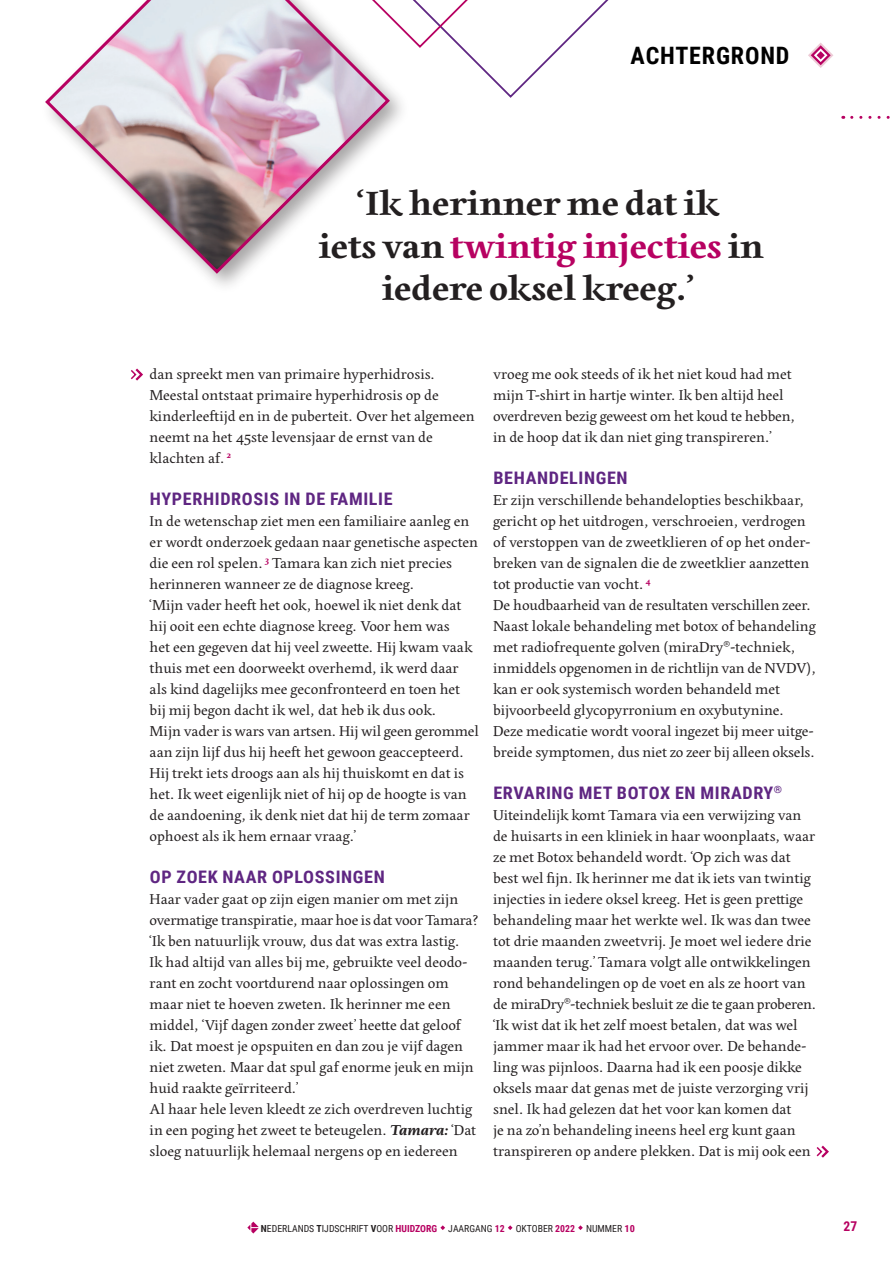
<style>
.page{position:relative;width:893px;height:1263px;background:#fff}
.page>*{position:absolute;margin:0;border:0;box-sizing:border-box;transform-origin:0 0}
.t1{font:700 35.25px/42.3px "Edita";color:#231f20;text-align:center;scale:1.05 1}
.t2{font:700 24px "Roboto Condensed";letter-spacing:.035em;color:#000}
.t3{font:700 17.25px "Roboto Condensed";letter-spacing:.035em;color:#5f2682;scale:1.05 1}
.t4{font:15px/21px "Edita";color:#231f20;scale:1.05 1}
.t5{font:700 13.5px "Roboto Condensed";color:#b70161}
.t6{font:9.75px "Roboto Condensed";color:#231f20}
.s1{color:#b70161}
.s2{font-weight:700;font-style:italic}
.s3{font-weight:700}
.s4{font-weight:700;color:#b70161}
</style>
<div class="page">
<svg style="left:247px;top:1221px;width:12px;height:12px"></svg>
<svg style="left:440px;top:1225px;width:5px;height:5px"></svg>
<svg style="left:508px;top:1225px;width:5px;height:5px"></svg>
<svg style="left:578px;top:1225px;width:5px;height:5px"></svg>
<svg style="left:808px;top:43px;width:25px;height:25px"></svg>
<svg style="left:411px;top:0;width:198px;height:98px"></svg>
<svg style="left:852px;top:116px;width:38px;height:3px"></svg>
<svg style="left:45px;top:0;width:347px;height:276px"></svg>
<svg style="left:130px;top:368px;width:13px;height:13px"></svg>
<svg style="left:816px;top:1145px;width:13px;height:13px"></svg>
<h2 class="t2" style="left:630px;top:39px;width:160px">ACHTERGROND</h2>
<h1 class="t1" style="left:318px;top:184px;width:426px">‘Ik herinner me dat ik<br>iets van <span class="s1">twintig injecties</span> in iedere oksel kreeg.’</h1>
<p class="t4" style="left:150px;top:364px;width:311px">dan spreekt men van primaire hyperhidrosis.<br>Meestal ontstaat primaire hyperhidrosis op de kinderleeftijd en in de puberteit. Over het algemeen neemt na het 45ste levensjaar de ernst van de klachten af. <sup>2</sup></p>
<p class="t3" style="left:150px;top:487px;width:233px">HYPERHIDROSIS IN DE FAMILIE</p>
<p class="t4" style="left:150px;top:511px;width:315px">In de wetenschap ziet men een familiaire aanleg en er wordt onderzoek gedaan naar genetische aspecten die een rol spelen. <sup>3</sup> Tamara kan zich niet precies herinneren wanneer ze de diagnose kreeg.<br>‘Mijn vader heeft het ook, hoewel ik niet denk dat hij ooit een echte diagnose kreeg. Voor hem was<br>het een gegeven dat hij veel zweette. Hij kwam vaak thuis met een doorweekt overhemd, ik werd daar als kind dagelijks mee geconfronteerd en toen het bij mij begon dacht ik wel, dat heb ik dus ook.<br>Mijn vader is wars van artsen. Hij wil geen gerommel aan zijn lijf dus hij heeft het gewoon geaccepteerd.<br>Hij trekt iets droogs aan als hij thuiskomt en dat is het. Ik weet eigenlijk niet of hij op de hoogte is van de aandoening, ik denk niet dat hij de term zomaar ophoest als ik hem ernaar vraag.’</p>
<p class="t3" style="left:150px;top:865px;width:225px">OP ZOEK NAAR OPLOSSINGEN</p>
<p class="t4" style="left:150px;top:889px;width:315px">Haar vader gaat op zijn eigen manier om met zijn overmatige transpiratie, maar hoe is dat voor Tamara? ‘Ik ben natuurlijk vrouw, dus dat was extra lastig.<br>Ik had altijd van alles bij me, gebruikte veel deodo&shy;rant en zocht voortdurend naar oplossingen om maar niet te hoeven zweten. Ik herinner me een middel, ‘Vijf dagen zonder zweet’ heette dat geloof ik. Dat moest je opspuiten en dan zou je vijf dagen niet zweten. Maar dat spul gaf enorme jeuk en mijn huid raakte geïrriteerd.’<br>Al haar hele leven kleedt ze zich overdreven luchtig in een poging het zweet te beteugelen. <span class="s2">Tamara:</span> ‘Dat sloeg natuurlijk helemaal nergens op en iedereen</p>
<p class="t4" style="left:493px;top:364px;width:290px">vroeg me ook steeds of ik het niet koud had met mijn T-shirt in hartje winter. Ik ben altijd heel overdreven bezig geweest om het koud te hebben, in de hoop dat ik dan niet ging transpireren.’</p>
<p class="t3" style="left:493px;top:466px;width:129px">BEHANDELINGEN</p>
<p class="t4" style="left:493px;top:490px;width:310px">Er zijn verschillende behandelopties beschikbaar, gericht op het uitdrogen, verschroeien, verdrogen of verstoppen van de zweetklieren of op het onder&shy;breken van de signalen die de zweetklier aanzetten tot productie van vocht. <sup>4<br></sup>De houdbaarheid van de resultaten verschillen zeer.<br>Naast lokale behandeling met botox of behandeling met radiofrequente golven (miraDry®-techniek, inmiddels opgenomen in de richtlijn van de NVDV), kan er ook systemisch worden behandeld met bijvoorbeeld glycopyrronium en oxybutynine.<br>Deze medicatie wordt vooral ingezet bij meer uitge&shy;breide symptomen, dus niet zo zeer bij alleen oksels.</p>
<p class="t3" style="left:493px;top:781px;width:276px">ERVARING MET BOTOX EN MIRADRY<sup>®</sup></p>
<p class="t4" style="left:493px;top:805px;width:310px">Uiteindelijk komt Tamara via een verwijzing van de huisarts in een kliniek in haar woonplaats, waar ze met Botox behandeld wordt. ‘Op zich was dat best wel fijn. Ik herinner me dat ik iets van twintig injecties in iedere oksel kreeg. Het is geen prettige behandeling maar het werkte wel. Ik was dan twee tot drie maanden zweetvrij. Je moet wel iedere drie maanden terug.’ Tamara volgt alle ontwikkelingen rond behandelingen op de voet en als ze hoort van de miraDry®-techniek besluit ze die te gaan proberen. ‘Ik wist dat ik het zelf moest betalen, dat was wel jammer maar ik had het ervoor over. De behande&shy;ling was pijnloos. Daarna had ik een poosje dikke oksels maar dat genas met de juiste verzorging vrij snel. Ik had gelezen dat het voor kan komen dat<br>je na zo’n behandeling ineens heel erg kunt gaan transpireren op andere plekken. Dat is mij ook een</p>
<p class="t6" style="left:261px;top:1221px;width:375px"><span class="s3">N</span>EDERLANDS <span class="s3">T</span>IJDSCHRIFT <span class="s3">V</span>OOR <span class="s4">HUIDZORG</span> JAARGANG <span class="s4">12</span> OKTOBER <span class="s4">2022</span> NUMMER <span class="s4">10</span></p>
<p class="t5" style="left:844px;top:1217px;width:15px">27</p>
</div>
